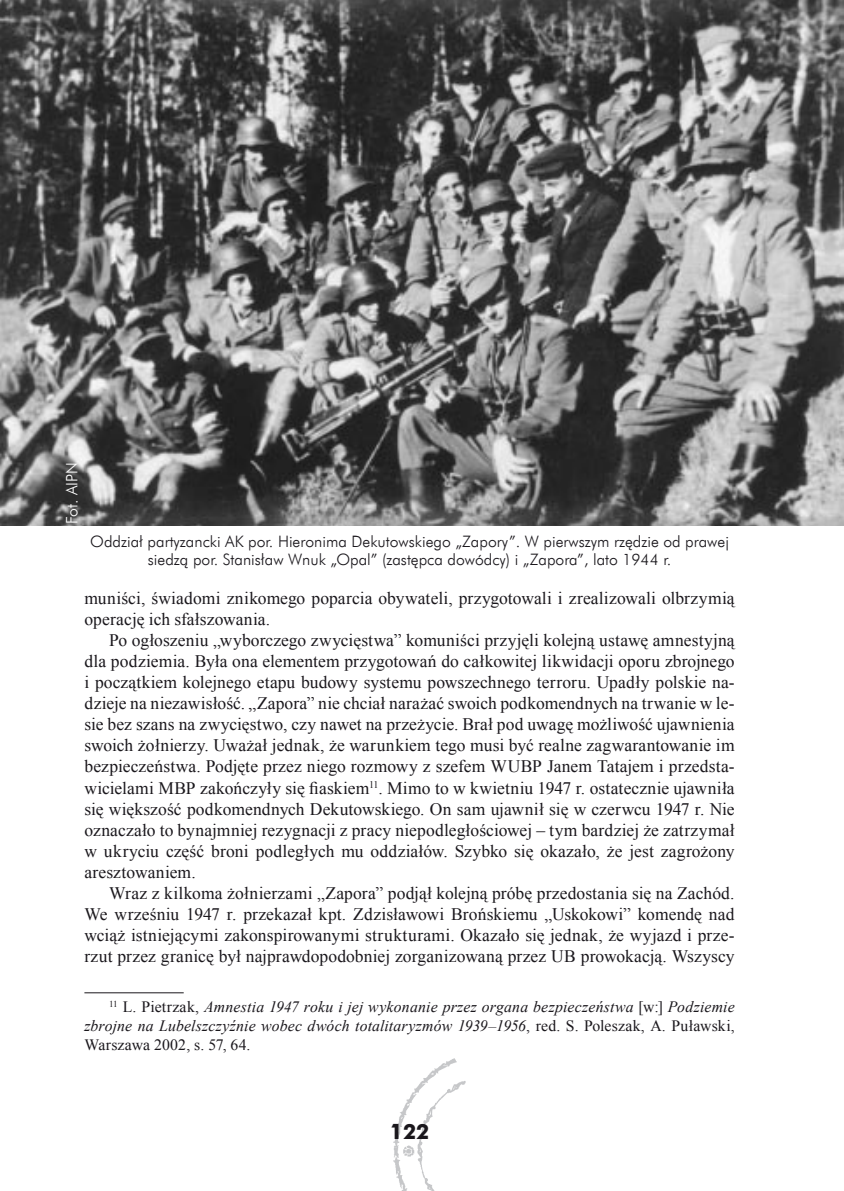
<style>
.page{position:relative;width:844px;height:1191px;background:#fff}
.page>*{position:absolute;margin:0;border:0;box-sizing:border-box;transform-origin:0 0}
.t1{font:700 21px "Futura EU";color:#1a171c}
.t2{font:17.5px/21.2px "Times New Roman";letter-spacing:.005em;color:#1a171c;text-align:justify}
.t3{font:italic 15.75px/18.9px "Times New Roman";letter-spacing:.01em;color:#1a171c;text-align:justify}
.t4{font:15.75px/18.4px "Futura Lt EU";color:#1a171c;text-align:center}
.t5{font:15.75px "Futura Lt EU";color:#fff}
.s1{font-style:normal}
</style>
<div class="page">
<img style="left:393px;top:1058px;width:72px;height:133px">
<hr style="left:84px;top:992px;width:100px;height:1px;background:#1a171c">
<img style="left:0;top:0;width:843px;height:525px">
<p class="t5" style="left:62px;top:524px;width:63px;rotate:-90deg">Fot. AIPN</p>
<p class="t4" style="left:90px;top:533px;width:640px">Oddział partyzancki AK por. Hieronima Dekutowskiego „Zapory”. W pierwszym rzędzie od prawej siedzą por. Stanisław Wnuk „Opal” (zastępca dowódcy) i „Zapora”, lato 1944 r.</p>
<p class="t2" style="left:84px;top:587px;width:651px">muniści, świadomi znikomego poparcia obywateli, przygotowali i zrealizowali olbrzymią operację ich sfałszowania.</p>
<p class="t2" style="left:84px;top:629px;width:651px;text-indent:25px">Po ogłoszeniu „wyborczego zwycięstwa” komuniści przyjęli kolejną ustawę amnestyjną dla podziemia. Była ona elementem przygotowań do całkowitej likwidacji oporu zbrojnego i początkiem kolejnego etapu budowy systemu powszechnego terroru. Upadły polskie na&shy;dzieje na niezawisłość. „Zapora” nie chciał narażać swoich podkomendnych na trwanie w le&shy;sie bez szans na zwycięstwo, czy nawet na przeżycie. Brał pod uwagę możliwość ujawnienia swoich żołnierzy. Uważał jednak, że warunkiem tego musi być realne zagwarantowanie im bezpieczeństwa. Podjęte przez niego rozmowy z szefem WUBP Janem Tatajem i przedsta&shy;wicielami MBP zakończyły się fiaskiem<sup>11</sup>. Mimo to w kwietniu 1947 r. ostatecznie ujawniła się większość podkomendnych Dekutowskiego. On sam ujawnił się w czerwcu 1947 r. Nie oznaczało to bynajmniej rezygnacji z pracy niepodległościowej – tym bardziej że zatrzymał w ukryciu część broni podległych mu oddziałów. Szybko się okazało, że jest zagrożony aresztowaniem.</p>
<p class="t2" style="left:84px;top:882px;width:651px;text-indent:25px">Wraz z kilkoma żołnierzami „Zapora” podjął kolejną próbę przedostania się na Zachód.<br>We wrześniu 1947 r. przekazał kpt. Zdzisławowi Brońskiemu „Uskokowi” komendę nad wciąż istniejącymi zakonspirowanymi strukturami. Okazało się jednak, że wyjazd i prze&shy;rzut przez granicę był najprawdopodobniej zorganizowaną przez UB prowokacją. Wszyscy</p>
<p class="t3" style="left:84px;top:996px;width:651px;text-indent:25px"><sup>11</sup> <span class="s1">L. Pietrzak,</span> Amnestia 1947 roku i jej wykonanie przez organa bezpieczeństwa <span class="s1">[w:]</span> Podziemie zbrojne na Lubelszczyźnie wobec dwóch totalitaryzmów 1939–1956<span class="s1">, red. S. Poleszak, A. Puławski, Warszawa 2002, s. 57, 64.</span></p>
<p class="t1" style="left:390px;top:1118px;width:14px">122</p>
</div>
